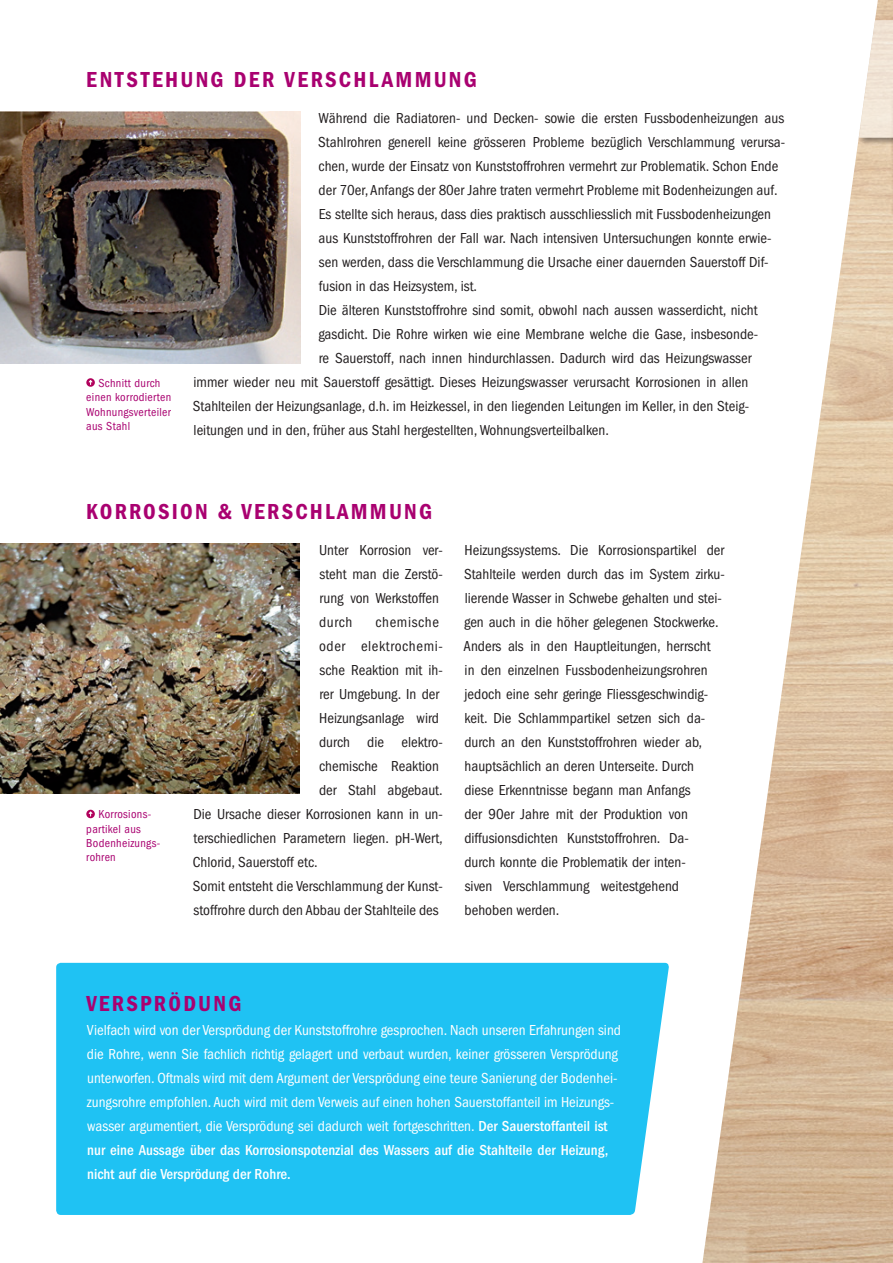
<style>
.page{position:relative;width:893px;height:1263px;background:#fff}
.page>*{position:absolute;margin:0;border:0;box-sizing:border-box;transform-origin:0 0}
.t1{font:600 condensed 22.5px "Franklin Gothic";letter-spacing:.1em;color:#a90170}
.t2{font:condensed 15px/24px "Franklin Gothic";color:#231f20}
.t3{font:condensed 15px/24px "Franklin Gothic";color:#fff}
.t4{font:condensed 15px "Franklin Gothic";letter-spacing:.04em;color:#231f20}
.t5{font:condensed 12px/14.4px "Franklin Gothic";letter-spacing:.025em;color:#a90170}
.s1{font-weight:500}
</style>
<div class="page">
<img style="left:702px;top:0;width:191px;height:1263px">
<div style="left:857px;top:18px;width:36px;height:128px;background:#231f20;opacity:.9"></div>
<svg style="left:859px;top:20px;width:34px;height:118px"></svg>
<div style="left:56px;top:963px;width:613px;height:252px;background:#1fc2f3"></div>
<img style="left:0;top:111px;width:300px;height:252px">
<img style="left:0;top:543px;width:299px;height:250px">
<svg style="left:86px;top:378px;width:9px;height:9px"></svg>
<svg style="left:86px;top:810px;width:9px;height:8px"></svg>
<h1 class="t1" style="left:86px;top:67px;width:81px">ENTSTEHUNG</h1>
<h1 class="t1" style="left:234px;top:67px;width:244px">DER VERSCHLAMMUNG</h1>
<p class="t5" style="left:86px;top:376px;width:87px;text-indent:12px">Schnitt durch einen korrodierten<br>Wohnungsverteiler aus Stahl</p>
<p class="t2" style="left:318px;top:106px;width:467px">Während die Radiatoren- und Decken- sowie die ersten Fussbodenheizungen aus</p>
<p class="t2" style="left:318px;top:130px;width:468px">Stahlrohren generell keine grösseren Probleme bezüglich Verschlammung verursa-</p>
<p class="t2" style="left:319px;top:154px;width:461px">chen, wurde der Einsatz von Kunststoffrohren vermehrt zur Problematik. Schon Ende</p>
<p class="t2" style="left:319px;top:178px;width:460px">der 70er, Anfangs der 80er Jahre traten vermehrt Probleme mit Bodenheizungen auf.</p>
<p class="t2" style="left:319px;top:202px;width:454px">Es stellte sich heraus, dass dies praktisch ausschliesslich mit Fussbodenheizungen</p>
<p class="t2" style="left:319px;top:226px;width:454px">aus Kunststoffrohren der Fall war. Nach intensiven Untersuchungen konnte erwie-</p>
<p class="t2" style="left:319px;top:250px;width:451px">sen werden, dass die Verschlammung die Ursache einer dauernden Sauerstoff Dif-</p>
<p class="t2" style="left:319px;top:274px;width:160px">fusion in das Heizsystem, ist.</p>
<p class="t2" style="left:319px;top:298px;width:440px">Die älteren Kunststoffrohre sind somit, obwohl nach aussen wasserdicht, nicht</p>
<p class="t2" style="left:318px;top:322px;width:441px">gasdicht. Die Rohre wirken wie eine Membrane welche die Gase, insbesonde-</p>
<p class="t2" style="left:319px;top:346px;width:434px">re Sauerstoff, nach innen hindurchlassen. Dadurch wird das Heizungswasser</p>
<p class="t2" style="left:193px;top:370px;width:556px">immer wieder neu mit Sauerstoff gesättigt. Dieses Heizungswasser verursacht Korrosionen in allen</p>
<p class="t2" style="left:193px;top:394px;width:558px">Stahlteilen der Heizungsanlage, d.h. im Heizkessel, in den liegenden Leitungen im Keller, in den Steig-</p>
<p class="t2" style="left:194px;top:418px;width:417px">leitungen und in den, früher aus Stahl hergestellten, Wohnungsverteilbalken.</p>
<h1 class="t1" style="left:86px;top:499px;width:28px">KORROSION</h1>
<h1 class="t1" style="left:218px;top:499px;width:52px">&amp; VERSCHLAMMUNG</h1>
<p class="t2" style="left:319px;top:538px;width:125px">Unter Korrosion ver&shy;steht man die Zerstö&shy;rung von Werkstoffen durch</p>
<p class="t4" style="left:375px;top:614px;width:65px">chemische</p>
<p class="t4" style="left:319px;top:638px;width:125px">oder elektrochemi-</p>
<p class="t2" style="left:319px;top:658px;width:125px">sche Reaktion mit ih-</p>
<p class="t2" style="left:319px;top:682px;width:121px">rer Umgebung. In der</p>
<p class="t2" style="left:319px;top:706px;width:121px">Heizungsanlage wird</p>
<p class="t2" style="left:319px;top:730px;width:125px">durch die elektro-</p>
<p class="t2" style="left:319px;top:754px;width:121px">chemische Reaktion</p>
<p class="t2" style="left:319px;top:778px;width:125px">der Stahl abgebaut.</p>
<p class="t2" style="left:193px;top:802px;width:251px">Die Ursache dieser Korrosionen kann in un-</p>
<p class="t2" style="left:194px;top:826px;width:251px">terschiedlichen Parametern liegen. pH-Wert,</p>
<p class="t2" style="left:193px;top:850px;width:126px">Chlorid, Sauerstoff etc.</p>
<p class="t2" style="left:193px;top:874px;width:251px">Somit entsteht die Verschlammung der Kunst-</p>
<p class="t2" style="left:194px;top:898px;width:247px">stoffrohre durch den Abbau der Stahlteile des</p>
<p class="t5" style="left:86px;top:807px;width:75px;text-indent:12px">Korrosions&shy;partikel aus<br>Bodenheizungs&shy;rohren</p>
<p class="t2" style="left:464px;top:538px;width:263px">Heizungssystems. Die Korrosionspartikel der Stahlteile werden durch das im System zirku&shy;lierende Wasser in Schwebe gehalten und stei&shy;gen auch in die höher gelegenen Stockwerke.<br>Anders als in den Hauptleitungen, herrscht<br>in den einzelnen Fussbodenheizungsrohren jedoch eine sehr geringe Fliessgeschwindig&shy;keit. Die Schlammpartikel setzen sich da&shy;durch an den Kunststoffrohren wieder ab, hauptsächlich an deren Unterseite. Durch diese Erkenntnisse begann man Anfangs<br>der 90er Jahre mit der Produktion von diffusionsdichten Kunststoffrohren. Da-<br>durch konnte die Problematik der inten-<br>siven Verschlammung weitestgehend behoben werden.</p>
<h1 class="t1" style="left:86px;top:991px;width:26px">VERS</h1>
<h1 class="t1" style="left:140px;top:991px;width:59px">PRÖDUNG</h1>
<p class="t3" style="left:87px;top:1018px;width:536px">Vielfach wird von der Versprödung der Kunststoffrohre gesprochen. Nach unseren Erfahrungen sind die Rohre, wenn Sie fachlich richtig gelagert und verbaut wurden, keiner grösseren Versprödung unterworfen. Oftmals wird mit dem Argument der Versprödung eine teure Sanierung der Bodenhei&shy;zungsrohre empfohlen. Auch wird mit dem Verweis auf einen hohen Sauerstoffanteil im Heizungs&shy;wasser argumentiert, die Versprödung sei dadurch weit fortgeschritten. <span class="s1">Der Sauerstoffanteil ist nur eine Aussage über das Korrosionspotenzial des Wassers auf die Stahlteile der Heizung, nicht auf die Versprödung der Rohre.</span></p>
</div>
